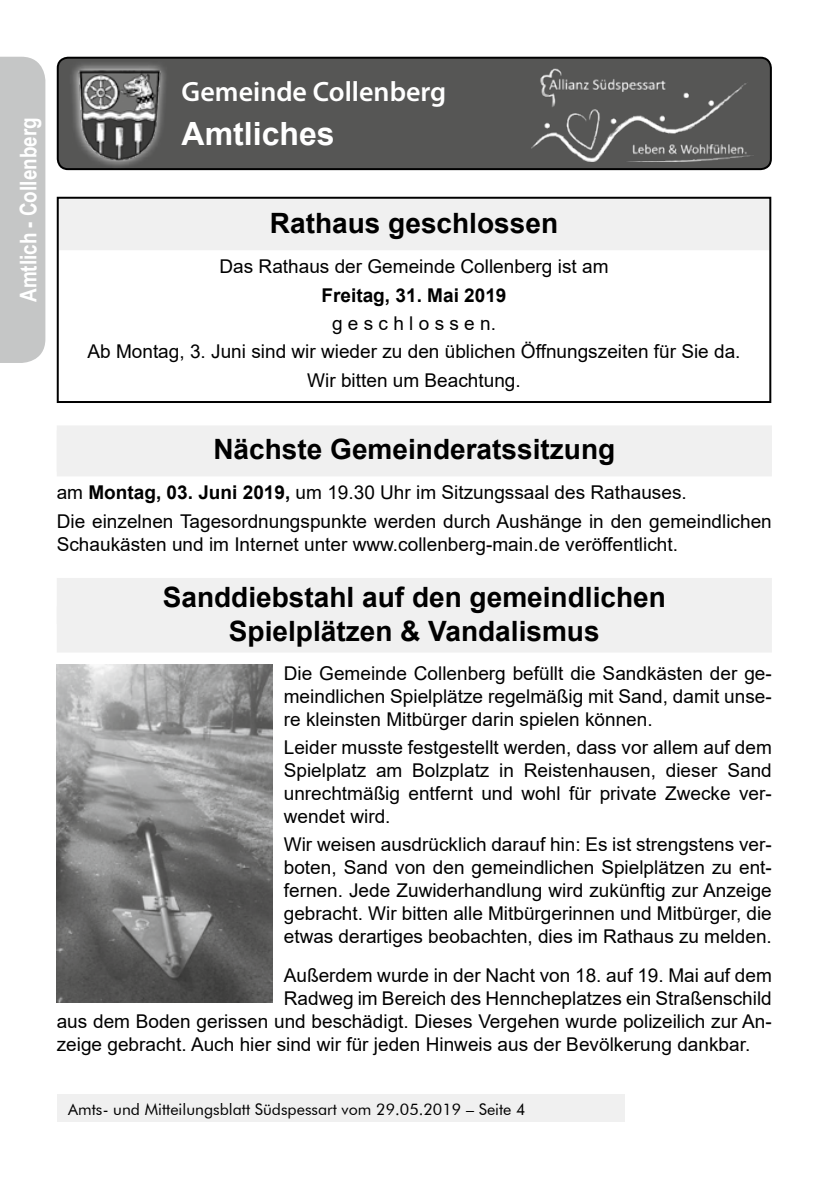
<style>
.page{position:relative;width:840px;height:1191px;background:#fff}
.page>*{position:absolute;margin:0;border:0;box-sizing:border-box;transform-origin:0 0}
.t1{font:700 32px "Arial";color:#fff}
.t2{font:700 28px/33.6px "Arial";color:#000;text-align:center}
.t3{font:600 28px "Myriad Pro";color:#fff}
.t4{font:700 23px "Arial Narrow";color:#fff}
.t5{font:19px/22.8px "Arial";color:#000;text-align:justify}
.t6{font:700 19px "Arial";color:#000}
.t7{font:16px "Futura BT";color:#000}
.s1{font-weight:700}
</style>
<div class="page">
<div style="left:57px;top:1095px;width:567px;height:27px;background:#f0f0f0"></div>
<div style="left:57px;top:430px;width:714px;height:46px;background:#f0f0f0"></div>
<div style="left:57px;top:425px;width:714px;height:46px;background:#f0f0f0"></div>
<div style="left:57px;top:578px;width:714px;height:46px;background:#f0f0f0"></div>
<div style="left:57px;top:606px;width:714px;height:46px;background:#f0f0f0"></div>
<div style="left:58px;top:58px;width:712px;height:111px;background:#565655;border-radius:10px"></div>
<div style="left:57px;top:57px;width:714px;height:113px;border:2px solid #000;border-radius:10px"></div>
<svg style="left:69px;top:63px;width:100px;height:105px"></svg>
<img style="left:76px;top:70px;width:87px;height:90px">
<img style="left:531px;top:68px;width:222px;height:93px">
<div style="left:59px;top:204px;width:709px;height:46px;background:#f0f0f0"></div>
<div style="left:59px;top:199px;width:709px;height:46px;background:#f0f0f0"></div>
<div style="left:57px;top:197px;width:713px;height:206px;border:2px solid #000"></div>
<img style="left:57px;top:665px;width:215px;height:337px">
<div style="left:0;top:57px;width:45px;height:306px;background:#c5c6c6"></div>
<p class="t4" style="left:11px;top:302px;width:186px;rotate:-90deg">Amtlich - Collenberg</p>
<h2 class="t3" style="left:181px;top:74px;width:266px">Gemeinde Collenberg</h2>
<h1 class="t1" style="left:181px;top:111px;width:154px">Amtliches</h1>
<h2 class="t2" style="left:270px;top:207px;width:289px">Rathaus geschlossen</h2>
<p class="t5" style="left:219px;top:255px;width:390px">Das Rathaus der Gemeinde Collenberg ist am</p>
<p class="t6" style="left:321px;top:281px;width:186px">Freitag, 31. Mai 2019</p>
<p class="t5" style="left:87px;top:309px;width:654px;line-height:28.4px;text-align:center">g e s c h l o s s e n.<br>Ab Montag, 3. Juni sind wir wieder zu den üblichen Öffnungszeiten für Sie da.<br>Wir bitten um Beachtung.</p>
<h2 class="t2" style="left:213px;top:433px;width:403px">Nächste Gemeinderatssitzung</h2>
<p class="t5" style="left:57px;top:478px;width:716px;line-height:28.4px">am <span class="s1">Montag, 03. Juni 2019,</span> um 19.30 Uhr im Sitzungssaal des Rathauses.<br>Die einzelnen Tagesordnungspunkte werden durch Aushänge in den gemeindlichen</p>
<p class="t5" style="left:57px;top:532px;width:622px">Schaukästen und im Internet unter www.collenberg-main.de veröffentlicht.</p>
<h2 class="t2" style="left:163px;top:580px;width:504px">Sanddiebstahl auf den gemeindlichen<br>Spielplätzen &amp; Vandalismus</h2>
<p class="t5" style="left:283px;top:662px;width:489px">Die Gemeinde Collenberg befüllt die Sandkästen der ge&shy;meindlichen Spielplätze regelmäßig mit Sand, damit unse&shy;re kleinsten Mitbürger darin spielen können.</p>
<p class="t5" style="left:283px;top:736px;width:489px">Leider musste festgestellt werden, dass vor allem auf dem Spielplatz am Bolzplatz in Reistenhausen, dieser Sand unrechtmäßig entfernt und wohl für private Zwecke ver&shy;wendet wird.</p>
<p class="t5" style="left:283px;top:833px;width:489px">Wir weisen ausdrücklich darauf hin: Es ist strengstens ver&shy;boten, Sand von den gemeindlichen Spielplätzen zu ent&shy;fernen. Jede Zuwiderhandlung wird zukünftig zur Anzeige gebracht. Wir bitten alle Mitbürgerinnen und Mitbürger, die etwas derartiges beobachten, dies im Rathaus zu melden.</p>
<p class="t5" style="left:283px;top:964px;width:489px">Außerdem wurde in der Nacht von 18. auf 19. Mai auf dem</p>
<p class="t5" style="left:283px;top:987px;width:489px">Radweg im Bereich des Henncheplatzes ein Straßenschild</p>
<p class="t5" style="left:57px;top:1009px;width:716px">aus dem Boden gerissen und beschädigt. Dieses Vergehen wurde polizeilich zur An-</p>
<p class="t5" style="left:57px;top:1032px;width:694px">zeige gebracht. Auch hier sind wir für jeden Hinweis aus der Bevölkerung dankbar.</p>
<p class="t7" style="left:68px;top:1099px;width:459px">Amts- und Mitteilungsblatt Südspessart vom 29.05.2019 – Seite 4</p>
</div>
